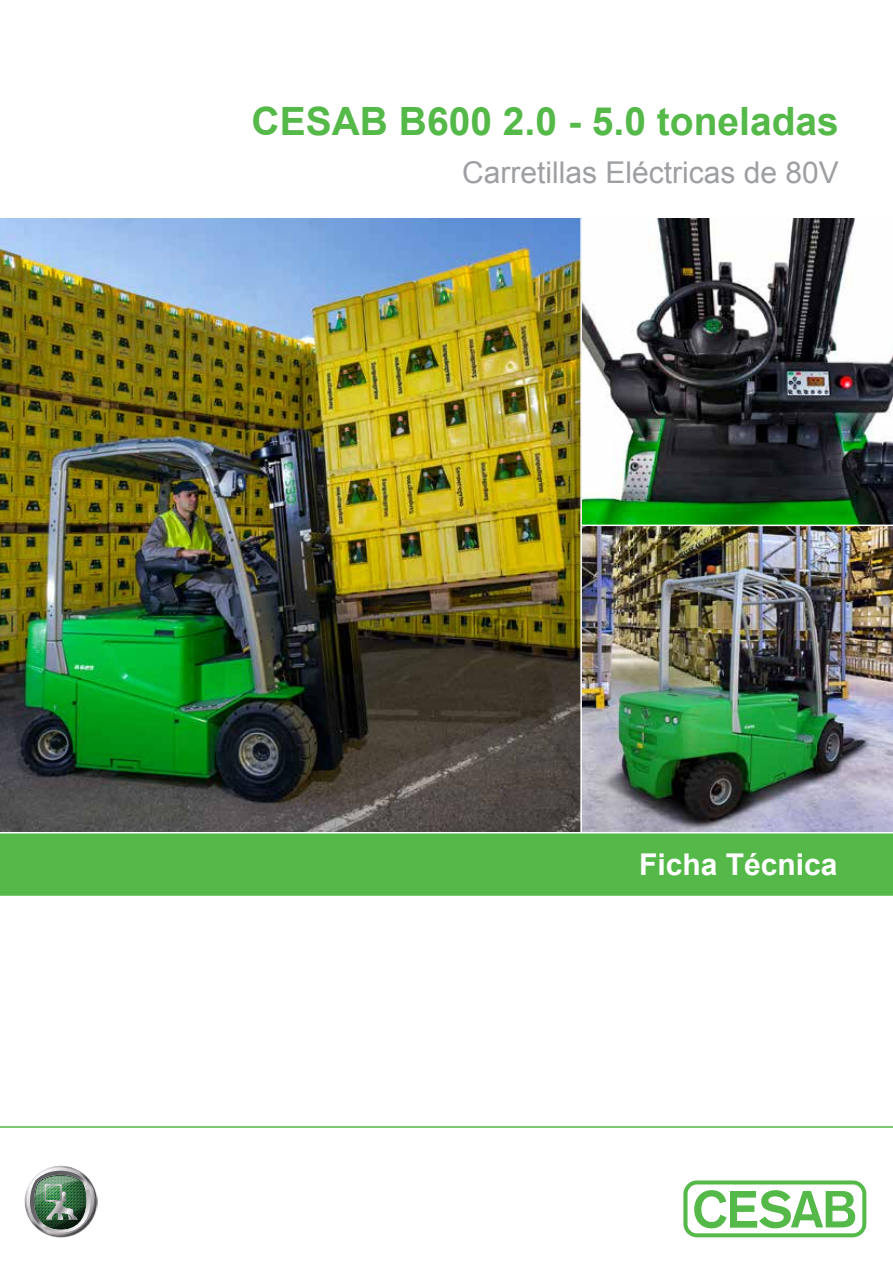
<style>
.page{position:relative;width:893px;height:1263px;background:#fff}
.page>*{position:absolute;margin:0;border:0;box-sizing:border-box;transform-origin:0 0}
.t1{font:700 39px "Arial";color:#54b948}
.t2{font:30px "Arial";color:#9d9fa2}
.t3{font:700 30px "Arial";color:#fff}
</style>
<div class="page">
<img style="left:0;top:218px;width:893px;height:614px">
<div style="left:0;top:833px;width:893px;height:63px;background:#54b948"></div>
<hr style="left:0;top:1126px;width:893px;height:2px;background:#54b948">
<hr style="left:580px;top:218px;width:2px;height:614px;background:#fff">
<hr style="left:581px;top:525px;width:312px;height:1px;background:#fff">
<img style="left:51px;top:1165px;width:46px;height:73px">
<img style="left:25px;top:1166px;width:70px;height:70px">
<svg style="left:683px;top:1180px;width:183px;height:57px"></svg>
<h1 class="t1" style="left:252px;top:95px;width:589px">CESAB B600 2.0 - 5.0 toneladas</h1>
<p class="t2" style="left:462px;top:153px;width:378px">Carretillas Eléctricas de 80V</p>
<p class="t3" style="left:639px;top:845px;width:200px">Ficha Técnica</p>
</div>
